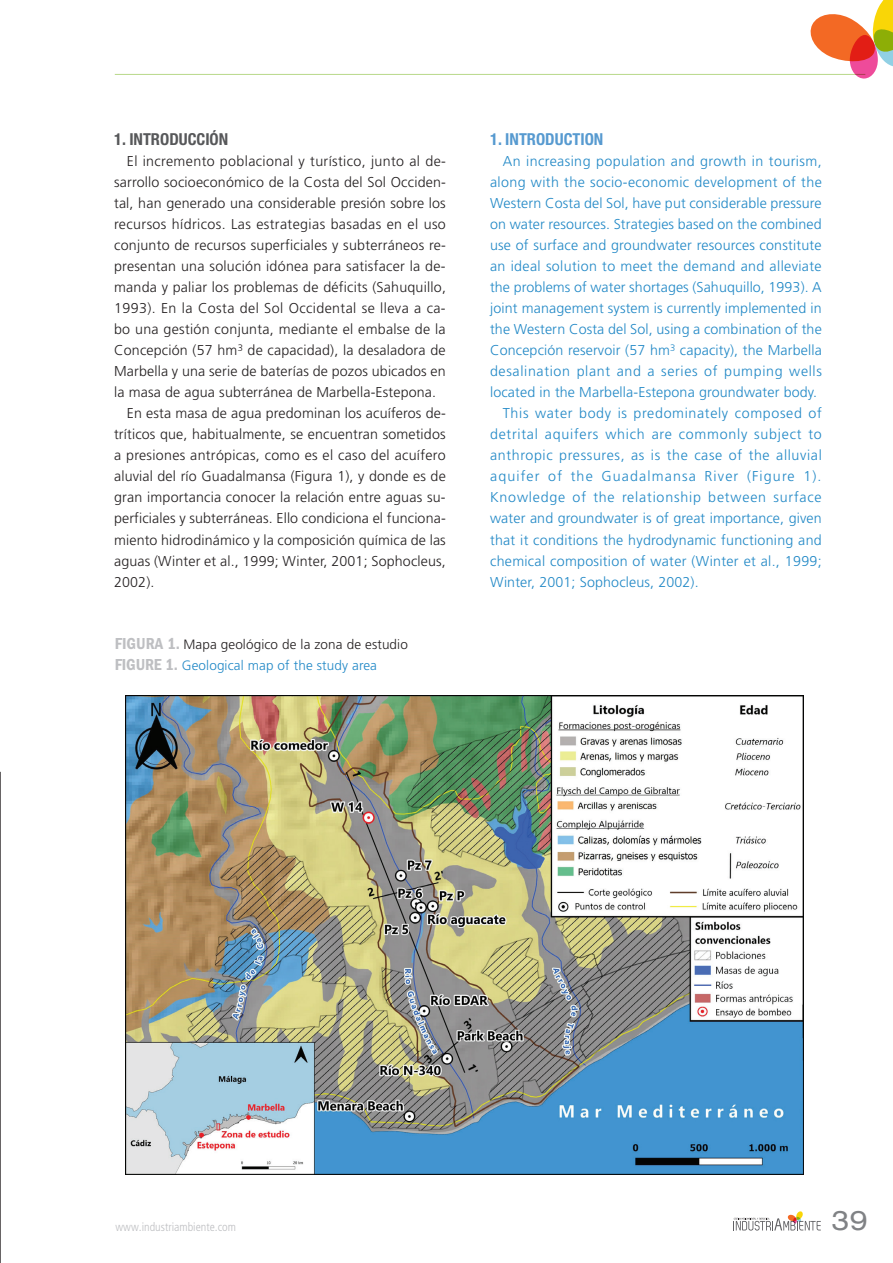
<style>
.page{position:relative;width:893px;height:1263px;background:#fff}
.page>*{position:absolute;margin:0;border:0;box-sizing:border-box;transform-origin:0 0}
.t1{font:expanded 27px "Helvetica Neue LT Std";color:#808285}
.t2{font:700 condensed 16.5px "Helvetica Neue LT Std";color:#57585a}
.t3{font:700 condensed 16.5px "Helvetica Neue LT Std";color:#579ad0}
.t4{font:300 14.25px "Frutiger";letter-spacing:.015em;color:#231f20}
.t5{font:300 14.25px "Frutiger";letter-spacing:.02em;color:#2188c6}
.t6{font:300 14.25px "Frutiger";letter-spacing:.045em;color:#2188c6}
.t7{font:300 14.25px "Frutiger";letter-spacing:.05em;color:#2188c6}
.t8{font:300 14.25px "Frutiger";letter-spacing:.055em;color:#2188c6}
.t9{font:300 14.25px "Frutiger";letter-spacing:.08em;color:#2188c6}
.t10{font:300 13.5px/21px "Frutiger";letter-spacing:.01em;color:#231f20}
.t11{font:300 condensed 12px "Frutiger";color:#bebfc2}
.s1{font-family:"Franklin Gothic";font-weight:600;font-stretch:condensed;font-size:16.5px;color:#bebfc2}
.s2{color:#2188c6}
</style>
<div class="page">
<svg style="left:733px;top:1211px;width:88px;height:19px"></svg>
<hr style="left:115px;top:74px;width:750px;height:1px;background:#b8d989">
<svg style="left:810px;top:0;width:83px;height:79px"></svg>
<hr style="left:0;top:772px;width:1px;height:491px;background:#231f20">
<img style="left:125px;top:695px;width:679px;height:480px">
<p class="t2" style="left:114px;top:130px;width:29px">1. INTRODUCCIÓN</p>
<p class="t4" style="left:127px;top:153px;width:321px">El incremento poblacional y turístico, junto al de-</p>
<p class="t4" style="left:114px;top:174px;width:333px">sarrollo socioeconómico de la Costa del Sol Occiden-</p>
<p class="t4" style="left:114px;top:195px;width:333px">tal, han generado una considerable presión sobre los</p>
<p class="t4" style="left:114px;top:216px;width:333px">recursos hídricos. Las estrategias basadas en el uso</p>
<p class="t4" style="left:114px;top:237px;width:333px">conjunto de recursos superficiales y subterráneos re-</p>
<p class="t4" style="left:114px;top:258px;width:333px">presentan una solución idónea para satisfacer la de-</p>
<p class="t4" style="left:114px;top:279px;width:333px">manda y paliar los problemas de déficits (Sahuquillo,</p>
<p class="t4" style="left:114px;top:300px;width:333px">1993). En la Costa del Sol Occidental se lleva a ca-</p>
<p class="t4" style="left:114px;top:321px;width:333px">bo una gestión conjunta, mediante el embalse de la</p>
<p class="t4" style="left:114px;top:342px;width:333px">Concepción (57 hm<sup>3</sup> de capacidad), la desaladora de</p>
<p class="t4" style="left:114px;top:363px;width:333px">Marbella y una serie de baterías de pozos ubicados en</p>
<p class="t4" style="left:114px;top:384px;width:323px">la masa de agua subterránea de Marbella-Estepona.</p>
<p class="t4" style="left:127px;top:405px;width:320px">En esta masa de agua predominan los acuíferos de-</p>
<p class="t4" style="left:114px;top:426px;width:333px">tríticos que, habitualmente, se encuentran sometidos</p>
<p class="t4" style="left:114px;top:447px;width:333px">a presiones antrópicas, como es el caso del acuífero</p>
<p class="t4" style="left:114px;top:468px;width:333px">aluvial del río Guadalmansa (Figura 1), y donde es de</p>
<p class="t4" style="left:114px;top:489px;width:333px">gran importancia conocer la relación entre aguas su-</p>
<p class="t4" style="left:114px;top:510px;width:333px">perficiales y subterráneas. Ello condiciona el funciona-</p>
<p class="t4" style="left:114px;top:531px;width:333px">miento hidrodinámico y la composición química de las</p>
<p class="t4" style="left:114px;top:552px;width:333px">aguas (Winter et al., 1999; Winter, 2001; Sophocleus,</p>
<p class="t4" style="left:114px;top:573px;width:42px">2002).</p>
<p class="t10" style="left:115px;top:634px;width:295px"><span class="s1">FIGURA 1.</span> Mapa geológico de la zona de estudio<br><span class="s1">FIGURE 1.</span> <span class="s2">Geological map of the study area</span></p>
<p class="t3" style="left:490px;top:130px;width:29px">1. INTRODUCTION</p>
<p class="t5" style="left:503px;top:153px;width:320px">An increasing population and growth in tourism,</p>
<p class="t5" style="left:490px;top:174px;width:333px">along with the socio-economic development of the</p>
<p class="t5" style="left:490px;top:195px;width:333px">Western Costa del Sol, have put considerable pressure</p>
<p class="t5" style="left:490px;top:216px;width:333px">on water resources. Strategies based on the combined</p>
<p class="t5" style="left:490px;top:237px;width:333px">use of surface and groundwater resources constitute</p>
<p class="t5" style="left:490px;top:258px;width:333px">an ideal solution to meet the demand and alleviate</p>
<p class="t5" style="left:490px;top:279px;width:333px">the problems of water shortages (Sahuquillo, 1993). A</p>
<p class="t5" style="left:490px;top:300px;width:333px">joint management system is currently implemented in</p>
<p class="t5" style="left:490px;top:321px;width:333px">the Western Costa del Sol, using a combination of the</p>
<p class="t5" style="left:490px;top:342px;width:333px">Concepción reservoir (57 hm<sup>3</sup> capacity), the Marbella</p>
<p class="t6" style="left:490px;top:363px;width:333px">desalination plant and a series of pumping wells</p>
<p class="t5" style="left:490px;top:384px;width:328px">located in the Marbella-Estepona groundwater body.</p>
<p class="t6" style="left:503px;top:405px;width:320px">This water body is predominately composed of</p>
<p class="t7" style="left:490px;top:426px;width:333px">detrital aquifers which are commonly subject to</p>
<p class="t6" style="left:490px;top:447px;width:333px">anthropic pressures, as is the case of the alluvial</p>
<p class="t9" style="left:490px;top:468px;width:333px">aquifer of the Guadalmansa River (Figure 1).</p>
<p class="t8" style="left:490px;top:489px;width:333px">Knowledge of the relationship between surface</p>
<p class="t5" style="left:490px;top:510px;width:333px">water and groundwater is of great importance, given</p>
<p class="t5" style="left:490px;top:531px;width:333px">that it conditions the hydrodynamic functioning and</p>
<p class="t5" style="left:490px;top:552px;width:333px">chemical composition of water (Winter et al., 1999;</p>
<p class="t5" style="left:490px;top:573px;width:210px">Winter, 2001; Sophocleus, 2002).</p>
<p class="t11" style="left:116px;top:1220px;width:122px">www.industriambiente.com</p>
<h1 class="t1" style="left:832px;top:1204px;width:38px">39</h1>
</div>
